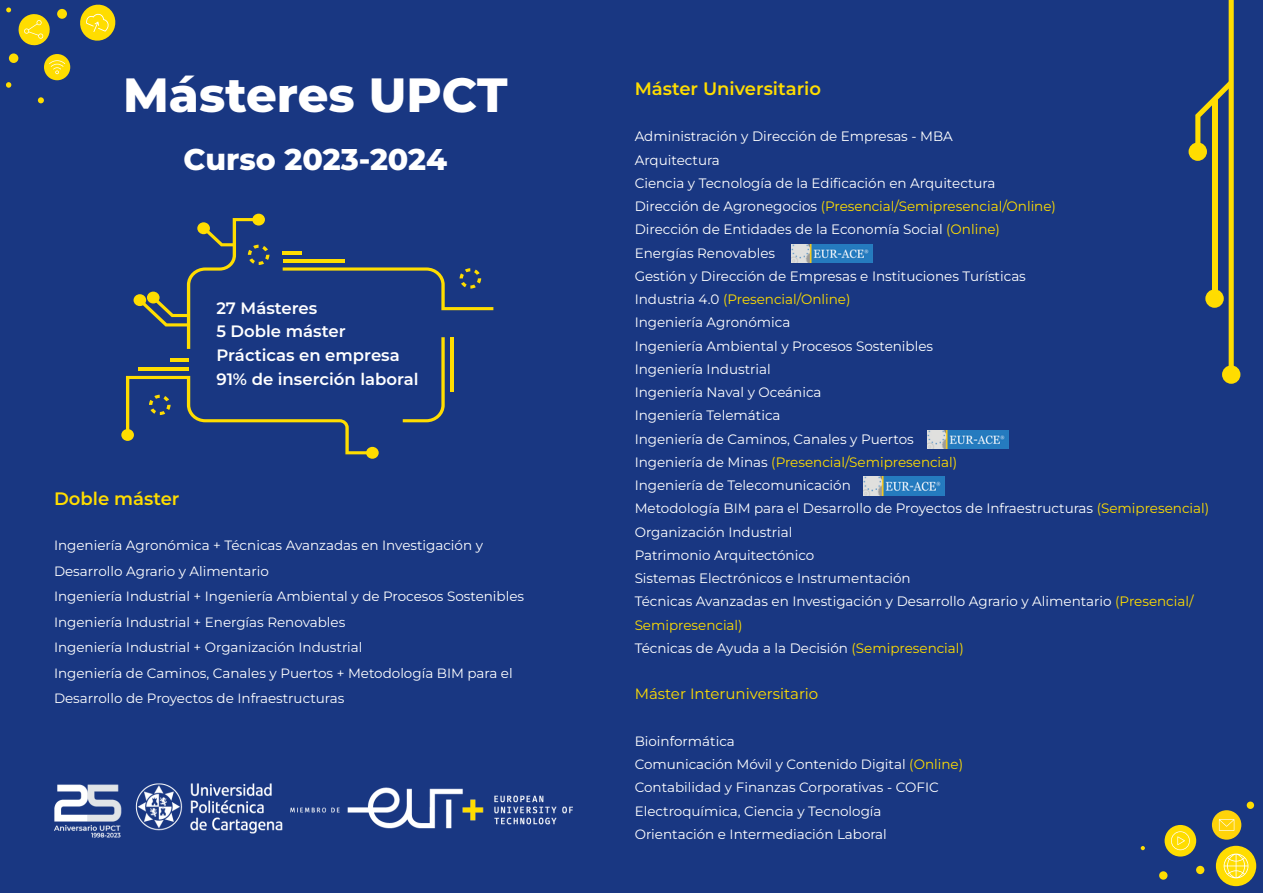
<style>
.page{position:relative;width:1263px;height:893px;background:#193782}
.page>*{position:absolute;margin:0;border:0;box-sizing:border-box;transform-origin:0 0}
.t1{font:800 48px "Montserrat";color:#fff}
.t2{font:800 30px "Montserrat";color:#fff}
.t3{font:600 18px "Montserrat";color:#fd0}
.t4{font:600 16.5px/23.5px "Montserrat";color:#fff}
.t5{font:15px "Montserrat";color:#fd0}
.t6{font:13.65px/23.2px "Montserrat";color:#fff}
.t7{font:13.5px/25.5px "Montserrat";color:#fff}
.s1{color:#fd0}
.s2{font-size:13.65px;color:#fd0}
</style>
<div class="page">
<svg style="left:403px;top:337px;width:42px;height:85px"></svg>
<hr style="left:138px;top:368px;width:51px;height:3px;background:#fd0">
<hr style="left:170px;top:359px;width:19px;height:3px;background:#fd0">
<hr style="left:283px;top:260px;width:61px;height:3px;background:#fd0">
<hr style="left:283px;top:251px;width:19px;height:3px;background:#fd0">
<hr style="left:450px;top:337px;width:3px;height:55px;background:#fd0">
<svg style="left:121px;top:376px;width:258px;height:83px"></svg>
<svg style="left:283px;top:267px;width:210px;height:43px"></svg>
<svg style="left:134px;top:214px;width:135px;height:135px"></svg>
<img style="left:54px;top:784px;width:519px;height:54px">
<svg style="left:80px;top:4px;width:36px;height:37px"></svg>
<div style="left:9px;top:53px;width:9px;height:10px;background:#fd0;border-radius:50%"></div>
<svg style="left:6px;top:82px;width:5px;height:6px"></svg>
<div style="left:57px;top:9px;width:10px;height:10px;background:#fd0;border-radius:50%"></div>
<svg style="left:6px;top:7px;width:5px;height:5px"></svg>
<svg style="left:18px;top:14px;width:32px;height:32px"></svg>
<svg style="left:38px;top:97px;width:6px;height:6px"></svg>
<div style="left:44px;top:54px;width:26px;height:26px;background:#fd0;border-radius:50%"></div>
<svg style="left:49px;top:60px;width:16px;height:14px"></svg>
<div style="left:1159px;top:871px;width:8px;height:9px;background:#fd0;border-radius:50%"></div>
<svg style="left:1141px;top:846px;width:4px;height:4px"></svg>
<div style="left:1196px;top:866px;width:8px;height:8px;background:#fd0;border-radius:50%"></div>
<div style="left:1247px;top:801px;width:7px;height:8px;background:#fd0;border-radius:50%"></div>
<div style="left:1164px;top:825px;width:32px;height:31px;background:#fd0;border-radius:50%"></div>
<svg style="left:1171px;top:831px;width:19px;height:19px"></svg>
<div style="left:1216px;top:846px;width:40px;height:40px;background:#fd0;border-radius:50%"></div>
<svg style="left:1224px;top:854px;width:24px;height:24px"></svg>
<div style="left:1212px;top:810px;width:29px;height:30px;background:#ffd309;border-radius:50%"></div>
<svg style="left:1219px;top:819px;width:15px;height:12px"></svg>
<img style="left:928px;top:430px;width:81px;height:19px">
<img style="left:791px;top:244px;width:81px;height:19px">
<img style="left:864px;top:477px;width:81px;height:18px">
<svg style="left:1188px;top:0;width:52px;height:384px"></svg>
<h1 class="t1" style="left:123px;top:60px;width:386px">Másteres UPCT</h1>
<h2 class="t2" style="left:184px;top:137px;width:265px">Curso 2023-2024</h2>
<p class="t4" style="left:216px;top:295px;width:204px">27 Másteres<br>5 Doble máster<br>Prácticas en empresa<br>91% de inserción laboral</p>
<h3 class="t3" style="left:54px;top:486px;width:127px">Doble máster</h3>
<p class="t7" style="left:54px;top:532px;width:472px">Ingeniería Agronómica + Técnicas Avanzadas en Investigación y Desarrollo Agrario y Alimentario<br>Ingeniería Industrial + Ingeniería Ambiental y de Procesos Sostenibles Ingeniería Industrial + Energías Renovables<br>Ingeniería Industrial + Organización Industrial<br>Ingeniería de Caminos, Canales y Puertos + Metodología BIM para el Desarrollo de Proyectos de Infraestructuras</p>
<h3 class="t3" style="left:635px;top:76px;width:188px">Máster Universitario</h3>
<p class="t6" style="left:635px;top:124px;width:576px">Administración y Dirección de Empresas - MBA<br>Arquitectura<br>Ciencia y Tecnología de la Edificación en Arquitectura<br>Dirección de Agronegocios <span class="s1">(Presencial/Semipresencial/Online)<br></span>Dirección de Entidades de la Economía Social <span class="s1">(Online)<br></span>Energías Renovables<br>Gestión y Dirección de Empresas e Instituciones Turísticas<br>Industria 4.0 <span class="s1">(Presencial/Online)<br></span>Ingeniería Agronómica<br>Ingeniería Ambiental y Procesos Sostenibles<br>Ingeniería Industrial<br>Ingeniería Naval y Oceánica<br>Ingeniería Telemática<br>Ingeniería de Caminos, Canales y Puertos<br>Ingeniería de Minas <span class="s1">(Presencial/Semipresencial)<br></span>Ingeniería de Telecomunicación<br>Metodología BIM para el Desarrollo de Proyectos de Infraestructuras <span class="s1">(Semipresencial)<br></span>Organización Industrial<br>Patrimonio Arquitectónico<br>Sistemas Electrónicos e Instrumentación<br>Técnicas Avanzadas en Investigación y Desarrollo Agrario y Alimentario <span class="s1">(Presencial/ Semipresencial)<br></span>Técnicas de Ayuda a la Decisión <span class="s1">(Semipresencial)</span></p>
<p class="t5" style="left:635px;top:684px;width:185px">Máster Interuniversitario</p>
<p class="t7" style="left:635px;top:729px;width:330px;line-height:23.2px">Bioinformática<br>Comunicación Móvil y Contenido Digital <span class="s2">(Online)<br></span>Contabilidad y Finanzas Corporativas - COFIC Electroquímica, Ciencia y Tecnología Orientación e Intermediación Laboral</p>
</div>
